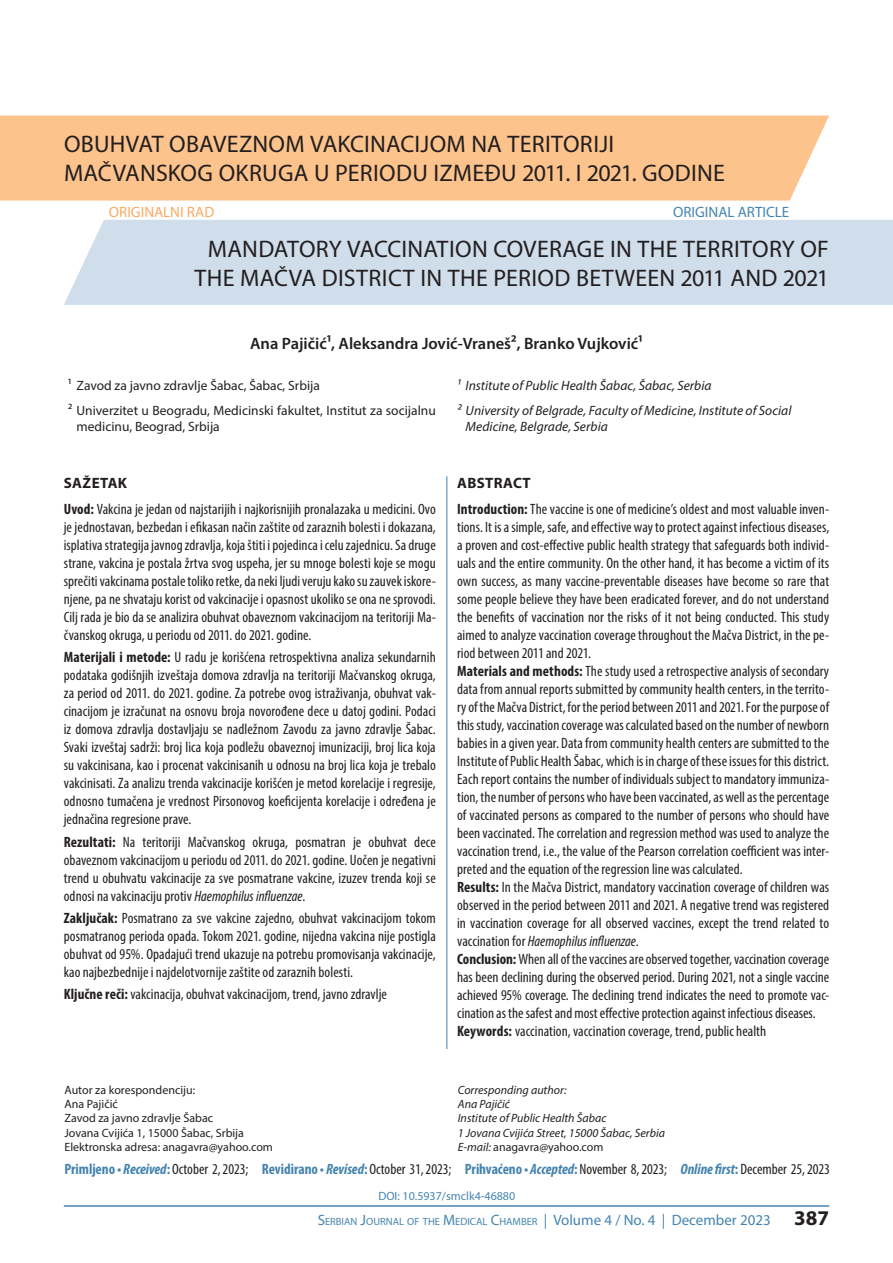
<style>
.page{position:relative;width:893px;height:1263px;background:#fff}
.page>*{position:absolute;margin:0;border:0;box-sizing:border-box;transform-origin:0 0}
.t1{font:24px/28.8px "Myriad Pro";letter-spacing:.01em;color:#231f20;text-align:center}
.t2{font:600 16.5px "Myriad Pro";color:#231f20}
.t3{font:condensed 15px/18px "Myriad Pro";letter-spacing:.005em;color:#231f20;text-align:justify}
.t4{font:15px "Myriad Pro";color:#4584af}
.t5{font:15px "Myriad Pro";color:#f9a963}
.t6{font:italic 13.5px/24.8px "Myriad Pro";letter-spacing:.005em;color:#231f20}
.t7{font:13.5px/24.8px "Myriad Pro";color:#231f20}
.t8{font:12px/14.4px "Myriad Pro";color:#231f20}
.t9{font:italic 12px/14.4px "Myriad Pro";color:#231f20}
.t10{font:12px "Myriad Pro";color:#4584af}
.t11{font:10.5px "Myriad Pro";color:#4584af}
.s1{font-weight:700;font-stretch:normal}
.s2{font-weight:700}
.s3{font-style:italic}
.s4{font-style:normal}
.s5{font-weight:700;color:#4584af}
.s6{font-weight:700;font-style:italic;color:#4584af}
.s7{font-size:15px}
.s8{font-weight:700;font-size:21px;color:#231f20}
</style>
<div class="page">
<hr style="left:64px;top:1205px;width:765px;height:2px;background:#4584af">
<div style="left:0;top:116px;width:829px;height:85px;background:#fcc38c"></div>
<div style="left:64px;top:220px;width:829px;height:85px;background:#d0ddeb"></div>
<hr style="left:447px;top:476px;width:1px;height:573px;background:#4584af">
<h1 class="t1" style="left:64px;top:129px;width:662px;text-align:left">OBUHVAT OBAVEZNOM VAKCINACIJOM NA TERITORIJI<br>MAČVANSKOG OKRUGA U PERIODU IZMEĐU 2011. I 2021. GODINE</h1>
<p class="t5" style="left:109px;top:203px;width:40px">ORIGINALNI</p>
<p class="t5" style="left:187px;top:203px;width:10px">RAD</p>
<p class="t4" style="left:673px;top:203px;width:40px">ORIGINAL</p>
<p class="t4" style="left:738px;top:203px;width:9px">ARTICLE</p>
<h1 class="t1" style="left:195px;top:234px;width:636px">MANDATORY VACCINATION COVERAGE IN THE TERRITORY OF<br>THE MAČVA DISTRICT IN THE PERIOD BETWEEN 2011 AND 2021</h1>
<p class="t2" style="left:250px;top:333px;width:394px">Ana Pajičić¹, Aleksandra Jović-Vraneš², Branko Vujković¹</p>
<p class="t7" style="left:68px;top:373px;width:369px">¹ Zavod za javno zdravlje Šabac, Šabac, Srbija<br>² Univerzitet u Beogradu, Medicinski fakultet, Institut za socijalnu</p>
<p class="t7" style="left:77px;top:414px;width:145px">medicinu, Beograd, Srbija</p>
<p class="t6" style="left:457px;top:373px;width:336px">¹ Institute of Public Health Šabac, Šabac, Serbia<br>² University of Belgrade, Faculty of Medicine, Institute of Social</p>
<p class="t6" style="left:466px;top:414px;width:144px">Medicine, Belgrade, Serbia</p>
<p class="t3" style="left:64px;top:469px;width:373px;line-height:26.5px"><span class="s1">SAŽETAK<br></span><span class="s2">Uvod:</span> Vakcina je jedan od najstarijih i najkorisnijih pronalazaka u medicini. Ovo</p>
<p class="t3" style="left:64px;top:518px;width:374px">je jednostavan, bezbedan i efikasan način zaštite od zaraznih bolesti i dokazana, isplativa strategija javnog zdravlja, koja štiti i pojedinca i celu zajednicu. Sa druge strane, vakcina je postala žrtva svog uspeha, jer su mnoge bolesti koje se mogu sprečiti vakcinama postale toliko retke, da neki ljudi veruju kako su zauvek iskore&shy;njene, pa ne shvataju korist od vakcinacije i opasnost ukoliko se ona ne sprovodi.<br>Cilj rada je bio da se analizira obuhvat obaveznom vakcinacijom na teritoriji Ma&shy;čvanskog okruga, u periodu od 2011. do 2021. godine.</p>
<p class="t3" style="left:64px;top:648px;width:374px"><span class="s2">Materijali i metode:</span> U radu je korišćena retrospektivna analiza sekundarnih podataka godišnjih izveštaja domova zdravlja na teritoriji Mačvanskog okruga, za period od 2011. do 2021. godine. Za potrebe ovog istraživanja, obuhvat vak&shy;cinacijom je izračunat na osnovu broja novorođene dece u datoj godini. Podaci iz domova zdravlja dostavljaju se nadležnom Zavodu za javno zdravlje Šabac.<br>Svaki izveštaj sadrži: broj lica koja podležu obaveznoj imunizaciji, broj lica koja su vakcinisana, kao i procenat vakcinisanih u odnosu na broj lica koja je trebalo vakcinisati. Za analizu trenda vakcinacije korišćen je metod korelacije i regresije, odnosno tumačena je vrednost Pirsonovog koeficijenta korelacije i određena je jednačina regresione prave.</p>
<p class="t3" style="left:64px;top:832px;width:374px"><span class="s2">Rezultati:</span> Na teritoriji Mačvanskog okruga, posmatran je obuhvat dece obaveznom vakcinacijom u periodu od 2011. do 2021. godine. Uočen je negativni trend u obuhvatu vakcinacije za sve posmatrane vakcine, izuzev trenda koji se odnosi na vakcinaciju protiv <span class="s3">Haemophilus influenzae</span>.</p>
<p class="t3" style="left:64px;top:909px;width:374px"><span class="s2">Zaključak:</span> Posmatrano za sve vakcine zajedno, obuhvat vakcinacijom tokom posmatranog perioda opada. Tokom 2021. godine, nijedna vakcina nije postigla obuhvat od 95%. Opadajući trend ukazuje na potrebu promovisanja vakcinacije, kao najbezbednije i najdelotvornije zaštite od zaraznih bolesti.</p>
<p class="t3" style="left:64px;top:985px;width:325px"><span class="s2">Ključne reči:</span> vakcinacija, obuhvat vakcinacijom, trend, javno zdravlje</p>
<p class="t3" style="left:457px;top:469px;width:374px;line-height:26.5px"><span class="s1">ABSTRACT<br></span><span class="s2">Introduction:</span> The vaccine is one of medicine’s oldest and most valuable inven-</p>
<p class="t3" style="left:457px;top:518px;width:374px;text-align:left">tions. It is a simple, safe, and effective way to protect against infectious diseases, a proven and cost-effective public health strategy that safeguards both individ&shy;uals and the entire community. On the other hand, it has become a victim of its own success, as many vaccine-preventable diseases have become so rare that some people believe they have been eradicated forever, and do not understand the benefits of vaccination nor the risks of it not being conducted. This study aimed to analyze vaccination coverage throughout the Mačva District, in the pe&shy;riod between 2011 and 2021.<br><span class="s2">Materials and methods:</span> The study used a retrospective analysis of secondary data from annual reports submitted by community health centers, in the territo&shy;ry of the Mačva District, for the period between 2011 and 2021. For the purpose of this study, vaccination coverage was calculated based on the number of newborn babies in a given year. Data from community health centers are submitted to the Institute of Public Health Šabac, which is in charge of these issues for this district.<br>Each report contains the number of individuals subject to mandatory immuniza&shy;tion, the number of persons who have been vaccinated, as well as the percentage of vaccinated persons as compared to the number of persons who should have been vaccinated. The correlation and regression method was used to analyze the vaccination trend, i.e., the value of the Pearson correlation coefficient was inter&shy;preted and the equation of the regression line was calculated.<br><span class="s2">Results:</span> In the Mačva District, mandatory vaccination coverage of children was observed in the period between 2011 and 2021. A negative trend was registered in vaccination coverage for all observed vaccines, except the trend related to vaccination for <span class="s3">Haemophilus influenzae</span>.<br><span class="s2">Conclusion:</span> When all of the vaccines are observed together, vaccination coverage has been declining during the observed period. During 2021, not a single vaccine achieved 95% coverage. The declining trend indicates the need to promote vac&shy;cination as the safest and most effective protection against infectious diseases.<br><span class="s2">Keywords:</span> vaccination, vaccination coverage, trend, public health</p>
<p class="t8" style="left:64px;top:1082px;width:210px">Autor za korespondenciju:<br>Ana Pajičić<br>Zavod za javno zdravlje Šabac<br>Jovana Cvijića 1, 15000 Šabac, Srbija<br>Elektronska adresa: anagavra@yahoo.com</p>
<p class="t9" style="left:458px;top:1082px;width:209px">Corresponding author:<br>Ana Pajičić<br>Institute of Public Health Šabac<br>1 Jovana Cvijića Street, 15000 Šabac, Serbia<br>E-mail: <span class="s4">anagavra@yahoo.com</span></p>
<p class="t3" style="left:64px;top:1159px;width:767px"><span class="s5">Primljeno •</span> <span class="s6">Received</span><span class="s5">:</span> October 2, 2023; <span class="s5">Revidirano •</span> <span class="s6">Revised</span><span class="s5">:</span> October 31, 2023; <span class="s5">Prihvaćeno •</span> <span class="s6">Accepted</span><span class="s5">:</span> November 8, 2023; <span class="s6">Online first</span><span class="s5">:</span> December 25, 2023</p>
<p class="t10" style="left:378px;top:1188px;width:138px">DOI: 10.5937/smclk4-46880</p>
<p class="t11" style="left:318px;top:1215px;width:513px"><span class="s7">S</span>ERBIAN <span class="s7">J</span>OURNAL OF THE <span class="s7">M</span>EDICAL <span class="s7">C</span>HAMBER <span class="s7">| Volume 4 / No. 4 | December 2023</span> <span class="s8">387</span></p>
</div>
